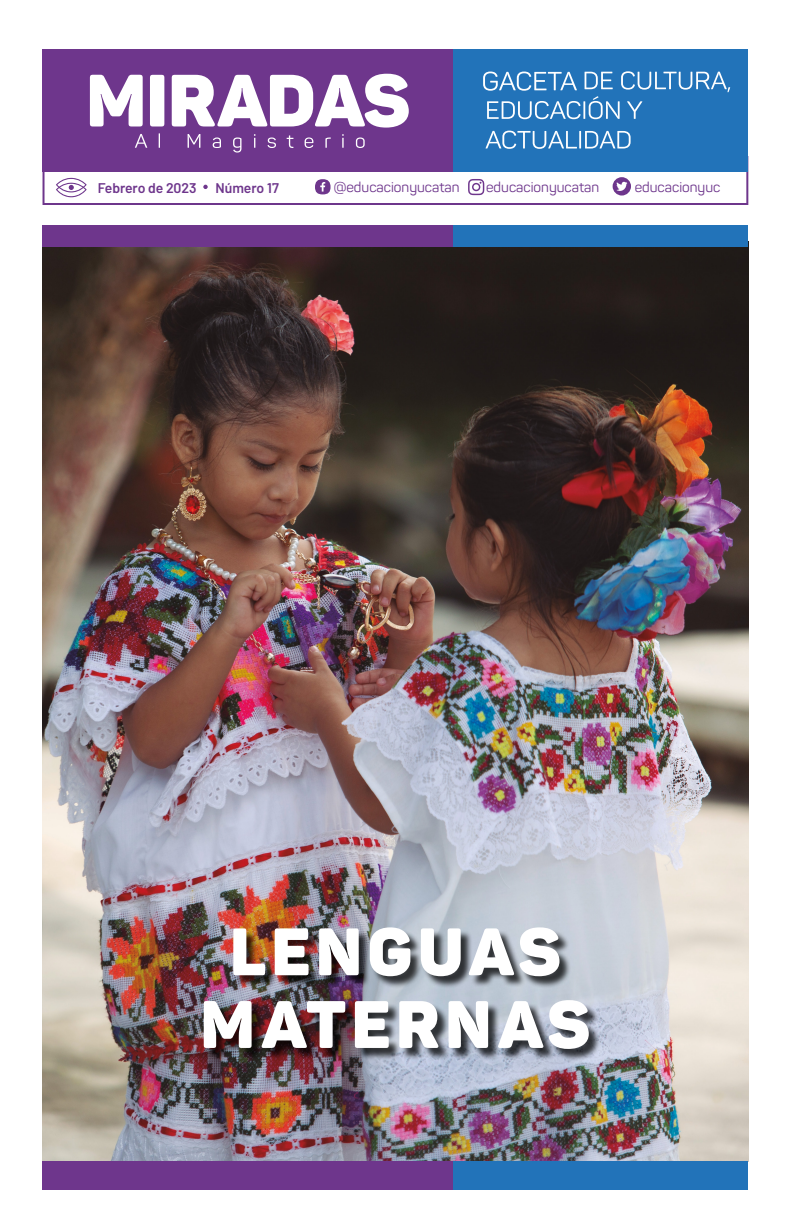
<style>
.page{position:relative;width:792px;height:1224px;background:#fff}
.page>*{position:absolute;margin:0;border:0;box-sizing:border-box;transform-origin:0 0}
.t1{font:900 72.8px "Panton";color:#fff}
.t2{font:900 66px/72.7px "Panton";letter-spacing:.085em;color:#fff;text-align:center}
.t3{font:14.1px "Panton";color:#6e368c}
.t4{font:600 14px "Barlow";letter-spacing:-.005em;color:#6e368c}
</style>
<div class="page">
<img style="left:43px;top:247px;width:705px;height:914px">
<div style="left:43px;top:156px;width:705px;height:49px;border:2px solid #6e368c"></div>
<div style="left:48px;top:144px;width:694px;height:30px;background:linear-gradient(to right,#fff,#fff)"></div>
<svg style="left:315px;top:179px;width:16px;height:15px"></svg>
<svg style="left:468px;top:179px;width:16px;height:16px"></svg>
<svg style="left:613px;top:177px;width:18px;height:19px"></svg>
<div style="left:43px;top:49px;width:419px;height:122px;background:#6e368c"></div>
<svg style="left:135px;top:134px;width:12px;height:14px"></svg>
<svg style="left:159px;top:133px;width:1px;height:15px"></svg>
<svg style="left:188px;top:134px;width:12px;height:14px"></svg>
<svg style="left:213px;top:137px;width:8px;height:11px"></svg>
<svg style="left:233px;top:137px;width:9px;height:16px"></svg>
<svg style="left:254px;top:134px;width:2px;height:14px"></svg>
<svg style="left:268px;top:137px;width:8px;height:11px"></svg>
<svg style="left:287px;top:135px;width:6px;height:13px"></svg>
<svg style="left:305px;top:137px;width:8px;height:11px"></svg>
<svg style="left:325px;top:137px;width:6px;height:11px"></svg>
<svg style="left:342px;top:134px;width:2px;height:14px"></svg>
<svg style="left:356px;top:137px;width:9px;height:11px"></svg>
<div style="left:454px;top:49px;width:294px;height:122px;background:#2273b9"></div>
<svg style="left:485px;top:131px;width:146px;height:18px"></svg>
<svg style="left:483px;top:71px;width:247px;height:48px"></svg>
<svg style="left:203px;top:185px;width:5px;height:4px"></svg>
<svg style="left:56px;top:178px;width:31px;height:19px"></svg>
<div style="left:43px;top:225px;width:411px;height:22px;background:#6e368c"></div>
<div style="left:454px;top:225px;width:294px;height:22px;background:#2273b9"></div>
<div style="left:43px;top:1161px;width:411px;height:29px;background:#6e368c"></div>
<div style="left:454px;top:1161px;width:294px;height:29px;background:#2273b9"></div>
<div style="left:235px;top:929px;width:337px;height:60px;background:#000;opacity:.75"></div>
<div style="left:205px;top:1002px;width:396px;height:59px;background:#000;opacity:.75"></div>
<h1 class="t1" style="left:86px;top:54px;width:325px">MIRADAS</h1>
<p class="t4" style="left:98px;top:179px;width:100px">Febrero de 2023</p>
<p class="t4" style="left:215px;top:179px;width:65px">Número 17</p>
<p class="t3" style="left:334px;top:179px;width:127px">@educacionyucatan</p>
<p class="t3" style="left:486px;top:179px;width:115px">educacionyucatan</p>
<p class="t3" style="left:635px;top:178px;width:87px">educacionyuc</p>
<h2 class="t2" style="left:200px;top:915px;width:391px">LENGUAS<br>MATERNAS</h2>
</div>
